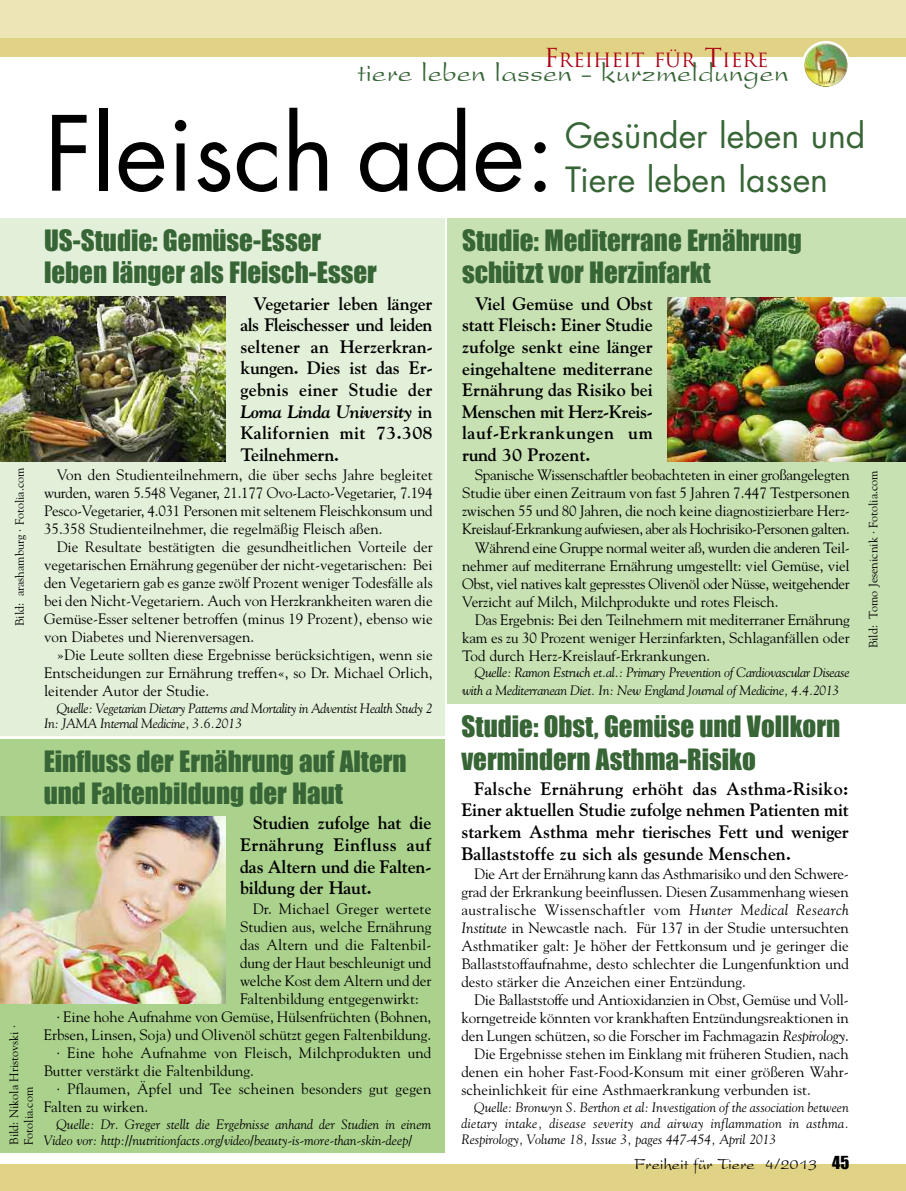
<style>
.page{position:relative;width:906px;height:1191px;background:#fff}
.page>*{position:absolute;margin:0;border:0;box-sizing:border-box;transform-origin:0 0}
.t1{font:100.5px "Futura";color:#000}
.t2{font:33.9px/44.5px "Futura";color:#376536}
.t3{font:29.1px "President Plain";color:#376536}
.t4{font:27px/32.4px "Impact";color:#376536}
.t5{font:19.2px "Trajan";color:#ab0014}
.t6{font:700 18px/21.6px "Goudy";color:#000;text-align:justify}
.t7{font:16.5px "President Plain";color:#000}
.t8{font:15px/18px "Goudy";color:#000;text-align:justify}
.t9{font:15px "Goudy";letter-spacing:-.025em;color:#000}
.t10{font:15px "Goudy";letter-spacing:-.03em;color:#000}
.t11{font:15px "Goudy";letter-spacing:-.02em;color:#000}
.t12{font:italic 13.5px/16.2px "Goudy";letter-spacing:-.02em;color:#000}
.t13{font:italic 13.5px/16.2px "Goudy";color:#000}
.t14{font:12px/14.4px "Goudy";color:#000}
.s1{font-size:25.5px}
.s2{font-style:italic}
.s3{font-family:"Impact"}
</style>
<div class="page">
<div style="left:0;top:739px;width:444px;height:414px;background:#abd28d"></div>
<div style="left:0;top:219px;width:444px;height:517px;background:#e3f0d9"></div>
<div style="left:0;top:1164px;width:906px;height:27px;background:#e1d385"></div>
<div style="left:0;top:0;width:906px;height:41px;background:#ede5b6"></div>
<div style="left:0;top:38px;width:906px;height:19px;background:#e1d385"></div>
<img style="left:803px;top:41px;width:46px;height:46px">
<div style="left:447px;top:218px;width:459px;height:485px;background:#c7e1b3"></div>
<img style="left:668px;top:298px;width:238px;height:163px">
<img style="left:0;top:816px;width:225px;height:187px">
<img style="left:0;top:296px;width:225px;height:165px">
<p class="t5" style="left:544px;top:49px;width:226px"><span class="s1">F</span>REIHEIT FÜR <span class="s1">T</span>IERE</p>
<h3 class="t3" style="left:357px;top:62px;width:432px">tiere leben lassen - kurzmeldungen</h3>
<h1 class="t1" style="left:44px;top:108px;width:512px">Fleisch ade:</h1>
<h2 class="t2" style="left:565px;top:116px;width:302px">Gesünder leben und<br>Tiere leben lassen</h2>
<p class="t14" style="left:12px;top:626px;width:160px;rotate:-90deg">Bild: arashamburg · Fotolia.com</p>
<p class="t14" style="left:7px;top:1144px;width:121px;rotate:-90deg">Bild: Nikola Hristovski ·<br>Fotolia.com</p>
<h3 class="t4" style="left:44px;top:224px;width:334px">US-Studie: Gemüse-Esser leben länger als Fleisch-Esser</h3>
<p class="t6" style="left:240px;top:293px;width:194px;text-indent:13px">Vegetarier leben länger als Fleischesser und leiden seltener an Herzerkran&shy;kungen. Dies ist das Er&shy;gebnis einer Studie der <span class="s2">Loma Linda University</span> in Kalifornien mit 73.308<br>Teilnehmern.</p>
<p class="t8" style="left:44px;top:466px;width:390px;text-indent:13px">Von den Studienteilnehmern, die über sechs Jahre begleitet wurden, waren 5.548 Veganer, 21.177 Ovo-Lacto-Vegetarier, 7.194<br>Pesco-Vegetarier, 4.031 Personen mit seltenem Fleischkonsum und 35.358 Studienteilnehmer, die regelmäßig Fleisch aßen.</p>
<p class="t8" style="left:44px;top:538px;width:390px;text-indent:13px">Die Resultate bestätigten die gesundheitlichen Vorteile der vegetarischen Ernährung gegenüber der nicht-vegetarischen: Bei den Vegetariern gab es ganze zwölf Prozent weniger Todesfälle als bei den Nicht-Vegetariern. Auch von Herzkrankheiten waren die Gemüse-Esser seltener betroffen (minus 19 Prozent), ebenso wie von Diabetes und Nierenversagen.</p>
<p class="t8" style="left:44px;top:646px;width:390px;text-indent:13px">»Die Leute sollten diese Ergebnisse berücksichtigen, wenn sie Entscheidungen zur Ernährung treffen«, so Dr. Michael Orlich, leitender Autor der Studie.</p>
<p class="t12" style="left:44px;top:700px;width:390px;line-height:15px;text-indent:13px">Quelle: Vegetarian Dietary Patterns and Mortality in Adventist Health Study 2<br>In: JAMA Internal Medicine, 3.6.2013</p>
<h3 class="t4" style="left:44px;top:745px;width:364px">Einfluss der Ernährung auf Altern und Faltenbildung der Haut</h3>
<p class="t6" style="left:240px;top:812px;width:193px;text-indent:13px">Studien zufolge hat die Ernährung Einfluss auf das Altern und die Falten&shy;bildung der Haut.</p>
<p class="t8" style="left:253px;top:899px;width:180px">Dr. Michael Greger wertete</p>
<p class="t8" style="left:240px;top:917px;width:193px">Studien aus, welche Ernährung</p>
<p class="t8" style="left:240px;top:935px;width:193px">das Altern und die Faltenbil-</p>
<p class="t8" style="left:240px;top:953px;width:193px">dung der Haut beschleunigt und</p>
<p class="t8" style="left:240px;top:971px;width:193px">welche Kost dem Altern und der</p>
<p class="t8" style="left:240px;top:989px;width:180px">Faltenbildung entgegenwirkt:</p>
<p class="t8" style="left:56px;top:1007px;width:376px">· Eine hohe Aufnahme von Gemüse, Hülsenfrüchten (Bohnen,</p>
<p class="t8" style="left:44px;top:1025px;width:389px">Erbsen, Linsen, Soja) und Olivenöl schützt gegen Faltenbildung.</p>
<p class="t8" style="left:56px;top:1043px;width:376px">· Eine hohe Aufnahme von Fleisch, Milchprodukten und</p>
<p class="t8" style="left:44px;top:1061px;width:212px">Butter verstärkt die Faltenbildung.</p>
<p class="t8" style="left:56px;top:1079px;width:376px">· Pflaumen, Äpfel und Tee scheinen besonders gut gegen</p>
<p class="t8" style="left:44px;top:1097px;width:106px">Falten zu wirken.</p>
<p class="t13" style="left:44px;top:1115px;width:389px;text-indent:13px">Quelle: Dr. Greger stellt die Ergebnisse anhand der Studien in einem<br>Video vor: http://nutritionfacts.org/video/beauty-is-more-than-skin-deep/</p>
<h3 class="t4" style="left:462px;top:224px;width:341px">Studie: Mediterrane Ernährung schützt vor Herzinfarkt</h3>
<p class="t6" style="left:462px;top:293px;width:192px;text-indent:13px">Viel Gemüse und Obst statt Fleisch: Einer Studie zufolge senkt eine länger eingehaltene mediterrane Ernährung das Risiko bei Menschen mit Herz-Kreis&shy;lauf-Erkrankungen um rund 30 Prozent.</p>
<p class="t11" style="left:475px;top:466px;width:376px">Spanische Wissenschaftler beobachteten in einer großangelegten</p>
<p class="t8" style="left:462px;top:484px;width:389px">Studie über einen Zeitraum von fast 5 Jahren 7.447 Testpersonen</p>
<p class="t8" style="left:462px;top:502px;width:389px">zwischen 55 und 80 Jahren, die noch keine diagnostizierbare Herz-</p>
<p class="t10" style="left:462px;top:520px;width:389px">Kreislauf-Erkrankung aufwiesen, aber als Hochrisiko-Personen galten.</p>
<p class="t9" style="left:475px;top:538px;width:376px">Während eine Gruppe normal weiter aß, wurden die anderen Teil-</p>
<p class="t8" style="left:462px;top:556px;width:389px">nehmer auf mediterrane Ernährung umgestellt: viel Gemüse, viel</p>
<p class="t9" style="left:462px;top:574px;width:389px">Obst, viel natives kalt gepresstes Olivenöl oder Nüsse, weitgehender</p>
<p class="t8" style="left:462px;top:592px;width:318px">Verzicht auf Milch, Milchprodukte und rotes Fleisch.</p>
<p class="t8" style="left:475px;top:610px;width:376px">Das Ergebnis: Bei den Teilnehmern mit mediterraner Ernährung</p>
<p class="t8" style="left:462px;top:628px;width:389px">kam es zu 30 Prozent weniger Herzinfarkten, Schlaganfällen oder</p>
<p class="t8" style="left:462px;top:646px;width:250px">Tod durch Herz-Kreislauf-Erkrankungen.</p>
<p class="t12" style="left:462px;top:664px;width:389px;line-height:17.2px;text-indent:13px">Quelle: Ramon Estruch et.al.: Primary Prevention of Cardiovascular Disease with a Mediterranean Diet. In: New England Journal of Medicine, 4.4.2013</p>
<h3 class="t4" style="left:461px;top:710px;width:380px">Studie: Obst, Gemüse und Vollkorn vermindern Asthma-Risiko</h3>
<p class="t6" style="left:461px;top:777px;width:389px;text-indent:13px">Falsche Ernährung erhöht das Asthma-Risiko:<br>Einer aktuellen Studie zufolge nehmen Patienten mit starkem Asthma mehr tierisches Fett und weniger Ballaststoffe zu sich als gesunde Menschen.</p>
<p class="t8" style="left:461px;top:864px;width:389px;text-indent:13px">Die Art der Ernährung kann das Asthmarisiko und den Schwere&shy;grad der Erkrankung beeinflussen. Diesen Zusammenhang wiesen australische Wissenschaftler vom <span class="s2">Hunter Medical Research Institute</span> in Newcastle nach. Für 137 in der Studie untersuchten Asthmatiker galt: Je höher der Fettkonsum und je geringer die Ballaststoffaufnahme, desto schlechter die Lungenfunktion und desto stärker die Anzeichen einer Entzündung.</p>
<p class="t8" style="left:474px;top:990px;width:376px">Die Ballaststoffe und Antioxidanzien in Obst, Gemüse und Voll-</p>
<p class="t8" style="left:461px;top:1008px;width:389px">korngetreide könnten vor krankhaften Entzündungsreaktionen in</p>
<p class="t8" style="left:461px;top:1026px;width:389px">den Lungen schützen, so die Forscher im Fachmagazin <span class="s2">Respirology</span>.</p>
<p class="t8" style="left:474px;top:1044px;width:376px">Die Ergebnisse stehen im Einklang mit früheren Studien, nach</p>
<p class="t8" style="left:461px;top:1062px;width:389px">denen ein hoher Fast-Food-Konsum mit einer größeren Wahr-</p>
<p class="t8" style="left:461px;top:1080px;width:351px">scheinlichkeit für eine Asthmaerkrankung verbunden ist.</p>
<p class="t12" style="left:461px;top:1099px;width:389px;text-align:justify;text-indent:13px">Quelle: Bronwyn S. Berthon et al: Investigation of the association between dietary intake, disease severity and airway inflammation in asthma.<br>Respirology, Volume 18, Issue 3, pages 447-454, April 2013</p>
<p class="t7" style="left:634px;top:1158px;width:217px">Freiheit für Tiere 4/2013 <span class="s3">45</span></p>
<p class="t14" style="left:866px;top:648px;width:180px;rotate:-90deg">Bild: Tomo Jesenicnik · Fotolia.com</p>
</div>
